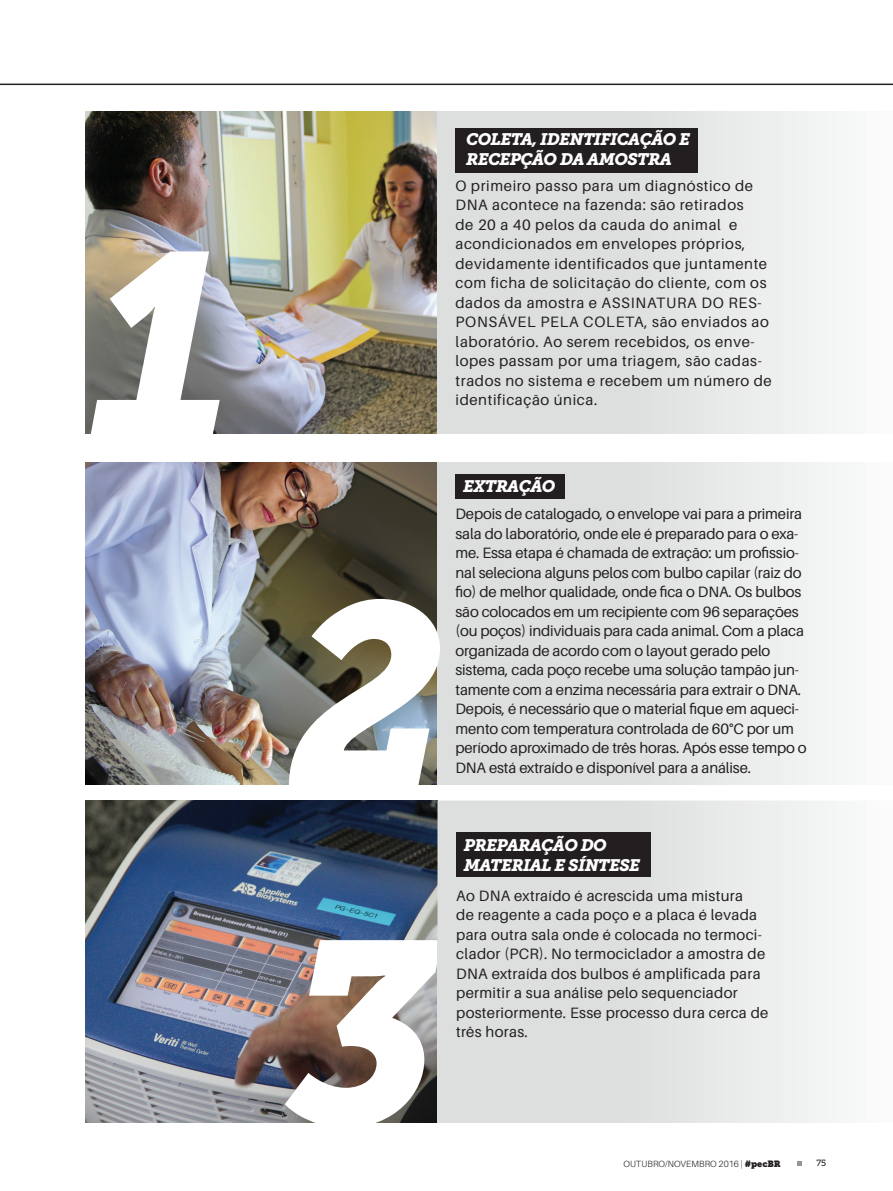
<style>
.page{position:relative;width:893px;height:1191px;background:#fff}
.page>*{position:absolute;margin:0;border:0;box-sizing:border-box;transform-origin:0 0}
.t1{font:italic 258px/338px "Museo Slab 900";color:#fff}
.t2{font:italic 16.5px/20px "Museo Slab 900";letter-spacing:-.04em;color:#fff}
.t3{font:15px/19.5px "Aileron";letter-spacing:-.01em;color:#231f20}
.t4{font:15px/19.5px "Aileron";letter-spacing:.04em;color:#231f20}
.t5{font:15px/19.5px "Aileron";letter-spacing:.02em;color:#231f20}
.t6{font:300 9px "Aileron";letter-spacing:.01em;color:#231f20}
.t7{font:9px "Museo Slab 500";color:#231f20}
.s1{font-family:"Museo Slab";font-weight:400}
</style>
<div class="page">
<svg style="left:797px;top:1161px;width:5px;height:5px"></svg>
<hr style="left:0;top:84px;width:893px;height:1px;background:#231f20">
<img style="left:85px;top:112px;width:352px;height:322px">
<img style="left:85px;top:462px;width:352px;height:322px">
<img style="left:85px;top:800px;width:352px;height:322px">
<div style="left:437px;top:112px;width:456px;height:322px;background:linear-gradient(to right,#d5d8d7,#f6f7f7)"></div>
<div style="left:437px;top:462px;width:456px;height:322px;background:linear-gradient(to right,#d4d7d6,#f6f7f7)"></div>
<div style="left:455px;top:128px;width:243px;height:45px;background:#231f20"></div>
<div style="left:455px;top:474px;width:110px;height:24px;background:#231f20"></div>
<svg style="left:437px;top:800px;width:400px;height:323px;background:#e3e5e4"></svg>
<div style="left:437px;top:940px;width:5px;height:183px;background:#dcdfde"></div>
<div style="left:456px;top:832px;width:195px;height:45px;background:#231f20"></div>
<h1 class="t1" style="left:91px;top:180px;width:142px">1</h1>
<p class="t2" style="left:466px;top:130px;width:226px">COLETA, IDENTIFICAÇÃO E<br>RECEPÇÃO DA AMOSTRA</p>
<p class="t4" style="left:455px;top:176px;width:318px">O primeiro passo para um diagnóstico de DNA acontece na fazenda: são retirados<br>de 20 a 40 pelos da cauda do animal e acondicionados em envelopes próprios, devidamente identificados que juntamente com ficha de solicitação do cliente, com os dados da amostra e ASSINATURA DO RES-PONSÁVEL PELA COLETA, são enviados ao laboratório. Ao serem recebidos, os enve&shy;lopes passam por uma triagem, são cadas&shy;trados no sistema e recebem um número de identificação única.</p>
<h1 class="t1" style="left:286px;top:531px;width:162px">2<br>3</h1>
<p class="t2" style="left:463px;top:477px;width:94px">EXTRAÇÃO</p>
<p class="t3" style="left:455px;top:504px;width:353px">Depois de catalogado, o envelope vai para a primeira sala do laboratório, onde ele é preparado para o exa&shy;me. Essa etapa é chamada de extração: um profissio&shy;nal seleciona alguns pelos com bulbo capilar (raiz do fio) de melhor qualidade, onde fica o DNA. Os bulbos são colocados em um recipiente com 96 separações (ou poços) individuais para cada animal. Com a placa organizada de acordo com o layout gerado pelo sistema, cada poço recebe uma solução tampão jun&shy;tamente com a enzima necessária para extrair o DNA.<br>Depois, é necessário que o material fique em aqueci&shy;mento com temperatura controlada de 60°C por um período aproximado de três horas. Após esse tempo o DNA está extraído e disponível para a análise.</p>
<p class="t2" style="left:464px;top:835px;width:178px">PREPARAÇÃO DO<br>MATERIAL E SÍNTESE</p>
<p class="t5" style="left:456px;top:886px;width:314px">Ao DNA extraído é acrescida uma mistura<br>de reagente a cada poço e a placa é levada para outra sala onde é colocada no termoci&shy;clador (PCR). No termociclador a amostra de DNA extraída dos bulbos é amplificada para permitir a sua análise pelo sequenciador posteriormente. Esse processo dura cerca de três horas.</p>
<p class="t6" style="left:623px;top:1159px;width:159px">OUTUBRO/NOVEMBRO 2016 | <span class="s1">#pecBR</span></p>
<p class="t7" style="left:816px;top:1158px;width:11px">75</p>
</div>
